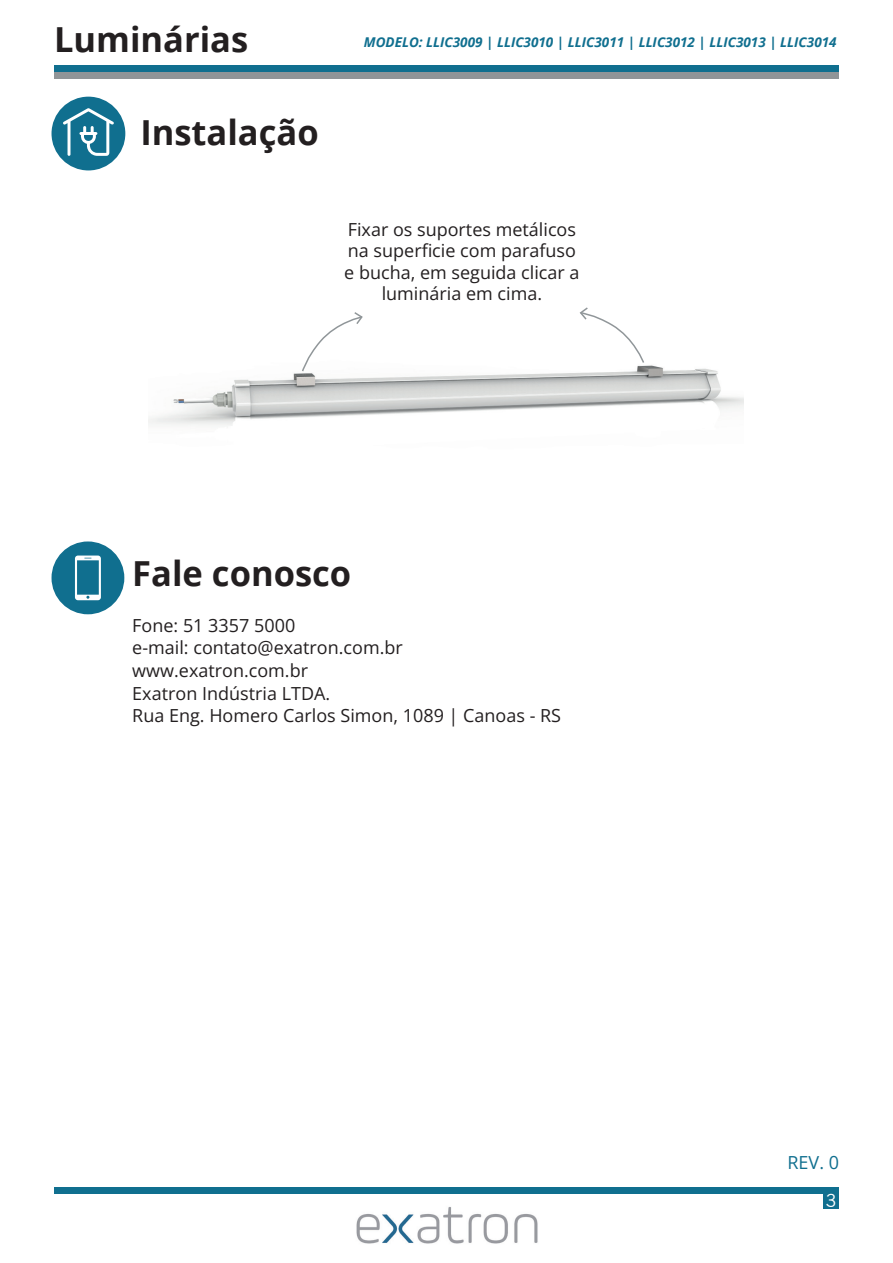
<style>
.page{position:relative;width:893px;height:1263px;background:#fff}
.page>*{position:absolute;margin:0;border:0;box-sizing:border-box;transform-origin:0 0}
.t1{font:700 34.5px "Open Sans";color:#231f20}
.t2{font:18px/22.5px "Open Sans";color:#231f20}
.t3{font:18px "Open Sans";color:#106f8f}
.t4{font:18px "News Gothic BT";color:#fff}
.t5{font:italic 700 13.5px "Open Sans";color:#106f8f}
</style>
<div class="page">
<div style="left:54px;top:1187px;width:785px;height:7px;background:#106f8f"></div>
<div style="left:823px;top:1194px;width:16px;height:15px;background:#106f8f"></div>
<img style="left:356px;top:1207px;width:182px;height:37px">
<div style="left:54px;top:65px;width:785px;height:6px;background:#106f8f"></div>
<div style="left:54px;top:72px;width:785px;height:7px;background:#909598"></div>
<div style="left:52px;top:541px;width:72px;height:73px;background:#106f8f;border-radius:50%"></div>
<svg style="left:75px;top:555px;width:26px;height:45px"></svg>
<div style="left:52px;top:97px;width:73px;height:73px;background:#106f8f;border-radius:50%"></div>
<svg style="left:63px;top:108px;width:51px;height:48px"></svg>
<img style="left:149px;top:365px;width:595px;height:61px">
<svg style="left:301px;top:312px;width:63px;height:61px"></svg>
<svg style="left:579px;top:307px;width:65px;height:56px"></svg>
<h1 class="t1" style="left:54px;top:15px;width:196px">Luminárias</h1>
<h1 class="t1" style="left:140px;top:108px;width:180px">Instalação</h1>
<p class="t5" style="left:364px;top:32px;width:474px">MODELO: LLIC3009 | LLIC3010 | LLIC3011 | LLIC3012 | LLIC3013 | LLIC3014</p>
<p class="t2" style="left:344px;top:218px;width:237px;line-height:21.6px;text-align:center">Fixar os suportes metálicos na superficie com parafuso e bucha, em seguida clicar a luminária em cima.</p>
<h1 class="t1" style="left:132px;top:549px;width:221px">Fale conosco</h1>
<p class="t2" style="left:132px;top:614px;width:430px">Fone: 51 3357 5000<br>e-mail: contato@exatron.com.br www.exatron.com.br<br>Exatron Indústria LTDA.<br>Rua Eng. Homero Carlos Simon, 1089 | Canoas - RS</p>
<p class="t3" style="left:787px;top:1150px;width:53px">REV. 0</p>
<p class="t4" style="left:826px;top:1190px;width:12px">3</p>
</div>
